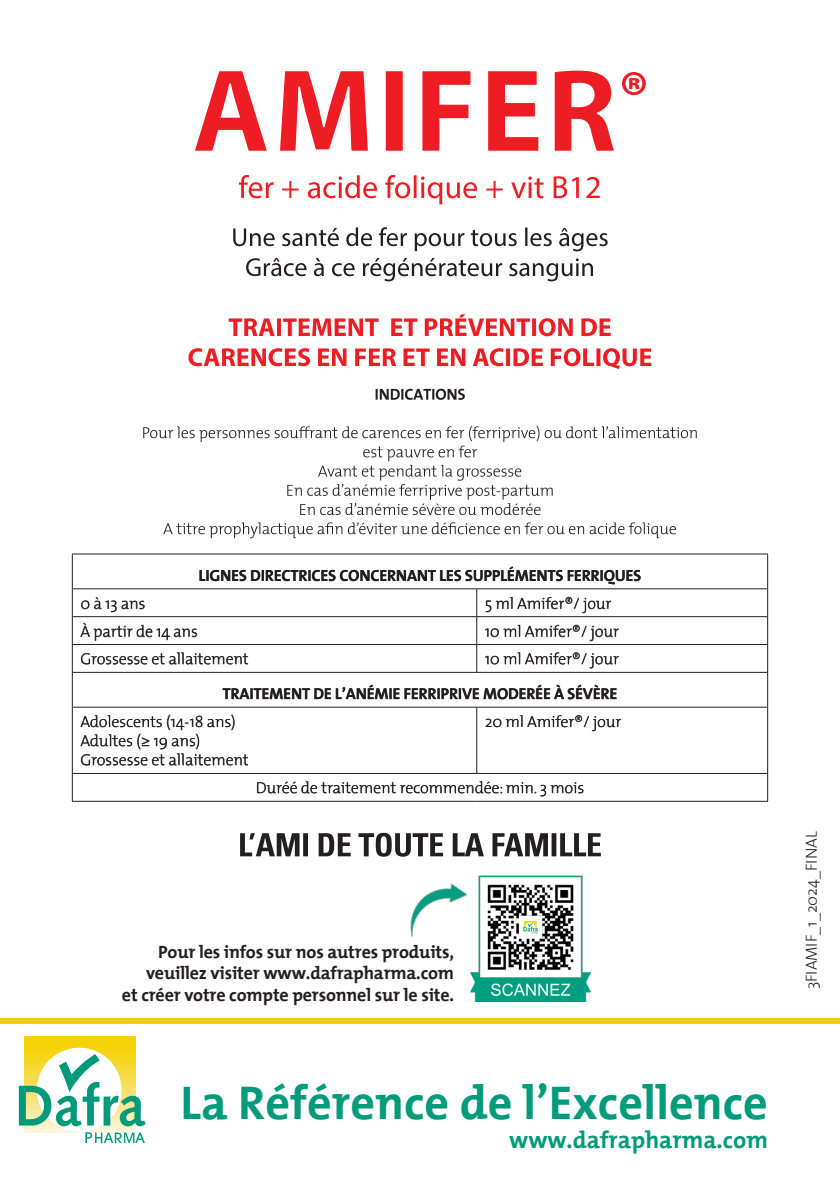
<style>
.page{position:relative;width:840px;height:1191px;background:#fff}
.page>*{position:absolute;margin:0;border:0;box-sizing:border-box;transform-origin:0 0}
.t1{font:700 48px "The Mix";color:#009b7a}
.t2{font:700 42px "The Mix";color:#009b7a}
.t3{font:700 24px "The Mix";color:#009b7a}
.Body{font:700 18px "The Mix";letter-spacing:-.01em;color:#231f20}
.Body-2{font:300 16px "The Mix";letter-spacing:-.01em;color:#231f20}
.Body-3{font:700 16px "The Mix";letter-spacing:-.01em;color:#231f20}
.s1{font-family:"Myriad Pro";font-weight:400}
</style>
<div class="page">
<svg style="left:195px;top:70px;width:450px;height:81px"></svg>
<svg style="left:188px;top:348px;width:463px;height:21px"></svg>
<svg style="left:228px;top:314px;width:382px;height:22px"></svg>
<svg style="left:246px;top:258px;width:346px;height:23px"></svg>
<svg style="left:233px;top:227px;width:374px;height:24px"></svg>
<svg style="left:239px;top:175px;width:360px;height:29px"></svg>
<svg style="left:240px;top:833px;width:360px;height:23px"></svg>
<hr style="left:72px;top:553px;width:404px;height:1px;background:#231f20">
<hr style="left:72px;top:554px;width:1px;height:34px;background:#231f20">
<hr style="left:476px;top:553px;width:291px;height:1px;background:#231f20">
<hr style="left:766px;top:554px;width:1px;height:34px;background:#231f20">
<hr style="left:72px;top:588px;width:404px;height:1px;background:#231f20">
<hr style="left:476px;top:588px;width:291px;height:1px;background:#231f20">
<hr style="left:72px;top:616px;width:404px;height:1px;background:#231f20">
<hr style="left:476px;top:616px;width:291px;height:1px;background:#231f20">
<hr style="left:72px;top:644px;width:404px;height:1px;background:#231f20">
<svg style="left:72px;top:589px;width:1px;height:83px"></svg>
<hr style="left:476px;top:644px;width:291px;height:1px;background:#231f20">
<hr style="left:72px;top:672px;width:404px;height:1px;background:#231f20">
<hr style="left:72px;top:672px;width:1px;height:35px;background:#231f20">
<hr style="left:476px;top:672px;width:291px;height:1px;background:#231f20">
<hr style="left:766px;top:672px;width:1px;height:35px;background:#231f20">
<hr style="left:72px;top:707px;width:404px;height:1px;background:#231f20">
<hr style="left:72px;top:707px;width:1px;height:66px;background:#231f20">
<hr style="left:476px;top:707px;width:291px;height:1px;background:#231f20">
<hr style="left:476px;top:707px;width:1px;height:66px;background:#231f20">
<hr style="left:766px;top:707px;width:1px;height:66px;background:#231f20">
<hr style="left:72px;top:773px;width:404px;height:1px;background:#231f20">
<svg style="left:72px;top:773px;width:1px;height:28px"></svg>
<hr style="left:476px;top:773px;width:291px;height:1px;background:#231f20">
<hr style="left:72px;top:801px;width:404px;height:1px;background:#231f20">
<hr style="left:476px;top:801px;width:291px;height:1px;background:#231f20">
<svg style="left:257px;top:781px;width:326px;height:15px"></svg>
<svg style="left:485px;top:715px;width:135px;height:16px"></svg>
<svg style="left:81px;top:715px;width:167px;height:50px"></svg>
<svg style="left:223px;top:684px;width:393px;height:15px"></svg>
<svg style="left:81px;top:566px;width:559px;height:106px"></svg>
<svg style="left:163px;top:522px;width:512px;height:16px"></svg>
<svg style="left:143px;top:426px;width:553px;height:89px"></svg>
<svg style="left:375px;top:389px;width:89px;height:11px"></svg>
<img style="left:470px;top:875px;width:119px;height:126px">
<img style="left:410px;top:875px;width:76px;height:79px">
<svg style="left:24px;top:1036px;width:111px;height:96px;background:#f5da33"></svg>
<div style="left:37px;top:1047px;width:84px;height:85px;background:#fff;border-radius:50%"></div>
<svg style="left:85px;top:1132px;width:60px;height:11px"></svg>
<svg style="left:19px;top:1054px;width:127px;height:72px"></svg>
<div style="left:0;top:1017px;width:839px;height:6px;background:#f0cb02"></div>
<p class="Body-3" style="left:198px;top:562px;width:444px">LIGNES DIRECTRICES CONCERNANT LES SUPPLÉMENTS FERRIQUES</p>
<p class="Body-2" style="left:80px;top:590px;width:67px">0 à 13 ans</p>
<p class="Body-2" style="left:484px;top:590px;width:128px">5 ml Amifer®/ jour</p>
<p class="Body-2" style="left:80px;top:618px;width:119px">À partir de 14 ans</p>
<p class="Body-2" style="left:484px;top:618px;width:136px">10 ml Amifer®/ jour</p>
<p class="Body-2" style="left:80px;top:645px;width:170px">Grossesse et allaitement</p>
<p class="Body-2" style="left:484px;top:645px;width:136px">10 ml Amifer®/ jour</p>
<p class="Body-3" style="left:222px;top:680px;width:396px">TRAITEMENT DE L’ANÉMIE FERRIPRIVE MODERÉE À SÉVÈRE</p>
<p class="Body-2" style="left:80px;top:708px;width:157px">Adolescents (14-18 ans)</p>
<p class="Body-2" style="left:80px;top:727px;width:121px">Adultes (<span class="s1">≥</span> 19 ans)</p>
<p class="Body-2" style="left:80px;top:747px;width:170px">Grossesse et allaitement</p>
<p class="Body-2" style="left:484px;top:708px;width:138px">20 ml Amifer®/ jour</p>
<p class="Body-2" style="left:255px;top:774px;width:330px">Duréé de traitement recommendée: min. 3 mois</p>
<p class="Body" style="left:158px;top:936px;width:297px">Pour les infos sur nos autres produits,</p>
<p class="Body" style="left:146px;top:958px;width:309px">veuillez visiter www.dafrapharma.com</p>
<p class="Body" style="left:122px;top:979px;width:333px">et créer votre compte personnel sur le site.</p>
<h2 class="t2" style="left:260px;top:1052px;width:508px">La référence de l’excellence</h2>
<p class="t1" style="left:180px;top:1062px;width:588px">La Référence de l’Excellence</p>
<p class="t3" style="left:509px;top:1119px;width:260px">www.dafrapharma.com</p>
<p class="Body-2" style="left:797px;top:989px;width:160px;rotate:-90deg">3FIAMIF_1_2024_FINAL</p>
</div>
